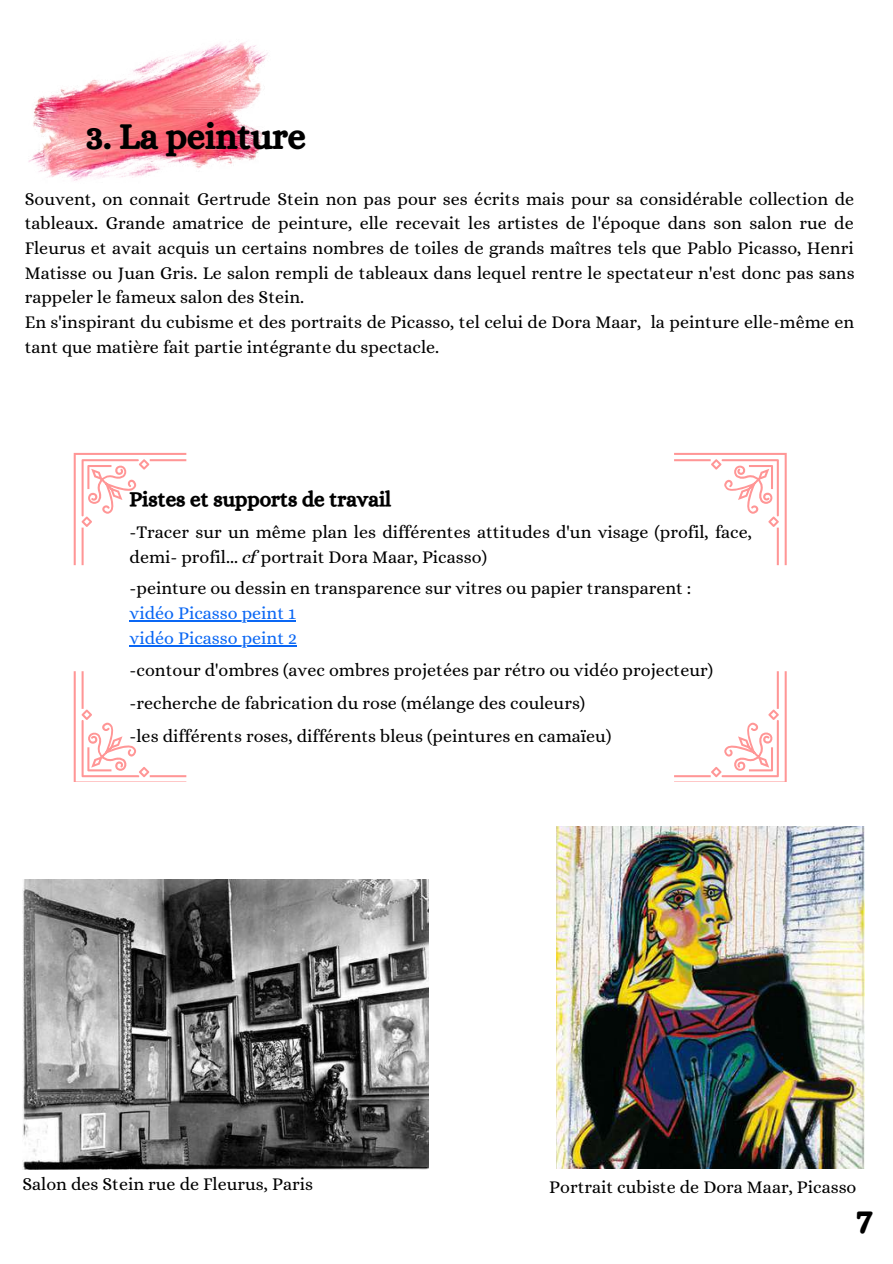
<style>
.page{position:relative;width:893px;height:1264px;background:#fff}
.page>*{position:absolute;margin:0;border:0;box-sizing:border-box;transform-origin:0 0}
.t1{font:37.5px "CA Generated";color:#000}
.t2{font:36px "CA Generated";color:#000}
.t3{font:21px "CA Generated";color:#000}
.t4{font:18px/24.8px "Alice";color:#000}
.t5{font:18px/25px "Alice";color:#0a67f4}
.s1{font-family:"CA Generated"}
</style>
<div class="page">
<img style="left:28px;top:41px;width:240px;height:140px">
<img style="left:556px;top:826px;width:308px;height:342px">
<img style="left:22px;top:879px;width:406px;height:290px">
<svg style="left:674px;top:453px;width:112px;height:328px"></svg>
<svg style="left:74px;top:453px;width:113px;height:328px"></svg>
<hr style="left:130px;top:620px;width:166px;height:2px;background:#0a67f4">
<hr style="left:130px;top:645px;width:167px;height:2px;background:#0a67f4">
<h2 class="t2" style="left:86px;top:115px;width:221px">3. La peinture</h2>
<p class="t4" style="left:25px;top:186px;width:831px">Souvent, on connait Gertrude Stein non pas pour ses écrits mais pour sa considérable collection de tableaux. Grande amatrice de peinture, elle recevait les artistes de l'époque dans son salon rue de Fleurus et avait acquis un certains nombres de toiles de grands maîtres tels que Pablo Picasso, Henri Matisse ou Juan Gris. Le salon rempli de tableaux dans lequel rentre le spectateur n'est donc pas sans rappeler le fameux salon des Stein.<br>En s'inspirant du cubisme et des portraits de Picasso, tel celui de Dora Maar, la peinture elle-même en tant que matière fait partie intégrante du spectacle.</p>
<p class="t3" style="left:130px;top:486px;width:263px">Pistes et supports de travail</p>
<p class="t4" style="left:130px;top:519px;width:624px">-Tracer sur un même plan les différentes attitudes d'un visage (profil, face, demi- profil... <span class="s1">cf</span> portrait Dora Maar, Picasso)</p>
<p class="t4" style="left:130px;top:575px;width:563px">-peinture ou dessin en transparence sur vitres ou papier transparent :</p>
<p class="t5" style="left:130px;top:600px;width:169px">vidéo Picasso peint 1 vidéo Picasso peint 2</p>
<p class="t4" style="left:130px;top:653px;width:585px;line-height:33.3px">-contour d'ombres (avec ombres projetées par rétro ou vidéo projecteur) -recherche de fabrication du rose (mélange des couleurs)<br>-les différents roses, différents bleus (peintures en camaïeu)</p>
<p class="t4" style="left:22px;top:1171px;width:292px">Salon des Stein rue de Fleurus, Paris</p>
<p class="t4" style="left:549px;top:1174px;width:309px">Portrait cubiste de Dora Maar, Picasso</p>
<h1 class="t1" style="left:856px;top:1197px;width:17px">7</h1>
</div>
